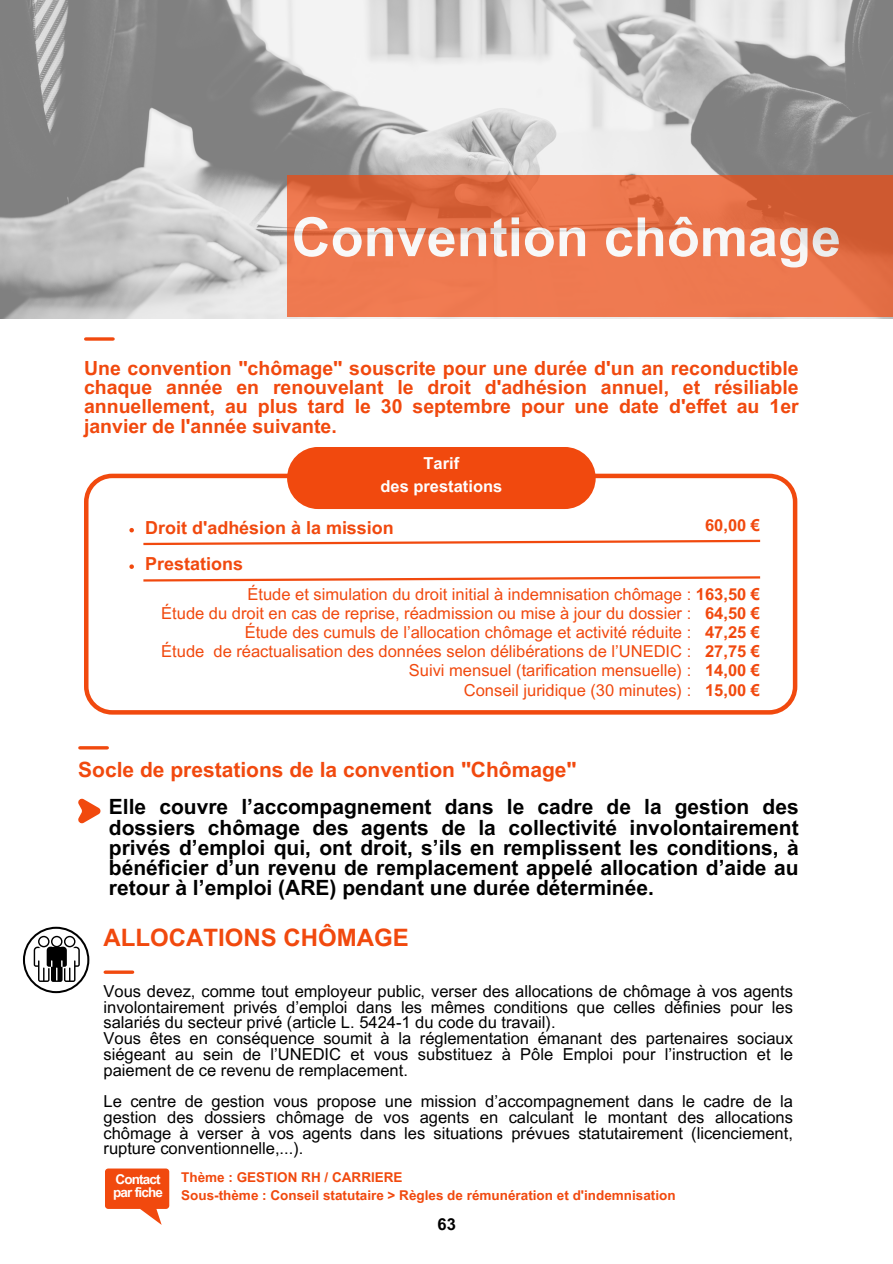
<style>
.page{position:relative;width:893px;height:1264px;background:#fff}
.page>*{position:absolute;margin:0;border:0;box-sizing:border-box;transform-origin:0 0}
.t1{font:700 54px "Arial MT Pro";color:#fff}
.t2{font:700 24px "Arial MT Pro";color:#f1490e}
.t3{font:700 21px/20.2px "Arial MT Pro";color:#000;text-align:justify}
.t4{font:700 21px "Arial MT Pro";color:#f1490e}
.t5{font:700 19.5px/19.2px "Arial MT Pro";color:#f1490e;text-align:justify}
.t6{font:700 18px "Arial MT Pro";color:#f1490e}
.t7{font:16.5px/15.8px "Arial MT Pro";color:#000}
.t8{font:16.5px/19.2px "Arial MT Pro";color:#f1490e;text-align:right}
.t9{font:700 16.5px/22.5px "Arial MT Pro";color:#fefefe;text-align:center}
.t10{font:700 16.5px "Arial MT Pro";color:#f1490e}
.t11{font:700 16.5px "Arial MT Pro";color:#000}
.t12{font:700 13.5px/18px "Arial MT Pro";color:#f1490e}
.t13{font:700 13.5px/13.5px "Arial MT Pro";letter-spacing:-.06em;color:#fff}
.s1{font-weight:700}
</style>
<div class="page">
<svg style="left:86px;top:337px;width:27px;height:4px"></svg>
<img style="left:0;top:0;width:892px;height:318px">
<svg style="left:287px;top:175px;width:605px;height:142px;background:#e67148"></svg>
<hr style="left:80px;top:746px;width:27px;height:3px;background:#f1490e">
<svg style="left:78px;top:798px;width:22px;height:25px"></svg>
<hr style="left:105px;top:970px;width:28px;height:3px;background:#f1490e">
<svg style="left:105px;top:1168px;width:64px;height:56px"></svg>
<div style="left:287px;top:447px;width:308px;height:62px;background:#f1490e;border-radius:31px"></div>
<svg style="left:84px;top:473px;width:713px;height:241px"></svg>
<svg style="left:141px;top:538px;width:621px;height:8px"></svg>
<svg style="left:129px;top:528px;width:5px;height:4px"></svg>
<svg style="left:141px;top:575px;width:621px;height:7px"></svg>
<svg style="left:129px;top:564px;width:5px;height:5px"></svg>
<svg style="left:23px;top:926px;width:66px;height:67px"></svg>
<h1 class="t1" style="left:291px;top:217px;width:551px">Convention chômage</h1>
<p class="t5" style="left:84px;top:361px;width:716px">Une convention "chômage" souscrite pour une durée d'un an reconductible chaque année en renouvelant le droit d'adhésion annuel, et résiliable annuellement, au plus tard le 30 septembre pour une date d'effet au 1er janvier de l'année suivante.</p>
<p class="t9" style="left:380px;top:454px;width:123px">Tarif<br>des prestations</p>
<p class="t6" style="left:145px;top:520px;width:250px">Droit d'adhésion à la mission</p>
<p class="t10" style="left:705px;top:519px;width:57px">60,00 €</p>
<p class="t6" style="left:145px;top:557px;width:99px">Prestations</p>
<p class="t8" style="left:161px;top:586px;width:600px">Étude et simulation du droit initial à indemnisation chômage : <span class="s1">163,50 €<br></span>Étude du droit en cas de reprise, réadmission ou mise à jour du dossier : <span class="s1">64,50 € </span>Étude des cumuls de l’allocation chômage et activité réduite : <span class="s1">47,25 €<br></span>Étude de réactualisation des données selon délibérations de l’UNEDIC : <span class="s1">27,75 € </span>Suivi mensuel (tarification mensuelle) : <span class="s1">14,00 €<br></span>Conseil juridique (30 minutes) : <span class="s1">15,00 €</span></p>
<p class="t4" style="left:78px;top:761px;width:500px">Socle de prestations de la convention "Chômage"</p>
<p class="t3" style="left:109px;top:799px;width:691px">Elle couvre l’accompagnement dans le cadre de la gestion des dossiers chômage des agents de la collectivité involontairement privés d’emploi qui, ont droit, s’ils en remplissent les conditions, à bénéficier d’un revenu de remplacement appelé allocation d’aide au retour à l’emploi (ARE) pendant une durée déterminée.</p>
<h2 class="t2" style="left:103px;top:928px;width:307px">ALLOCATIONS CHÔMAGE</h2>
<p class="t7" style="left:103px;top:985px;width:690px">Vous devez, comme tout employeur public, verser des allocations de chômage à vos agents involontairement privés d’emploi dans les mêmes conditions que celles définies pour les salariés du secteur privé (article L. 5424-1 du code du travail).<br>Vous êtes en conséquence soumit à la réglementation émanant des partenaires sociaux siégeant au sein de l’UNEDIC et vous substituez à Pôle Emploi pour l’instruction et le paiement de ce revenu de remplacement.</p>
<p class="t7" style="left:103px;top:1095px;width:690px;text-align:justify">Le centre de gestion vous propose une mission d’accompagnement dans le cadre de la gestion des dossiers chômage de vos agents en calculant le montant des allocations chômage à verser à vos agents dans les situations prévues statutairement (licenciement, rupture conventionnelle,...).</p>
<p class="t12" style="left:181px;top:1169px;width:496px">Thème : GESTION RH / CARRIERE<br>Sous-thème : Conseil statutaire &gt; Règles de rémunération et d'indemnisation</p>
<p class="t13" style="left:113px;top:1174px;width:51px">Contact par fiche</p>
<p class="t11" style="left:437px;top:1217px;width:20px">63</p>
</div>
